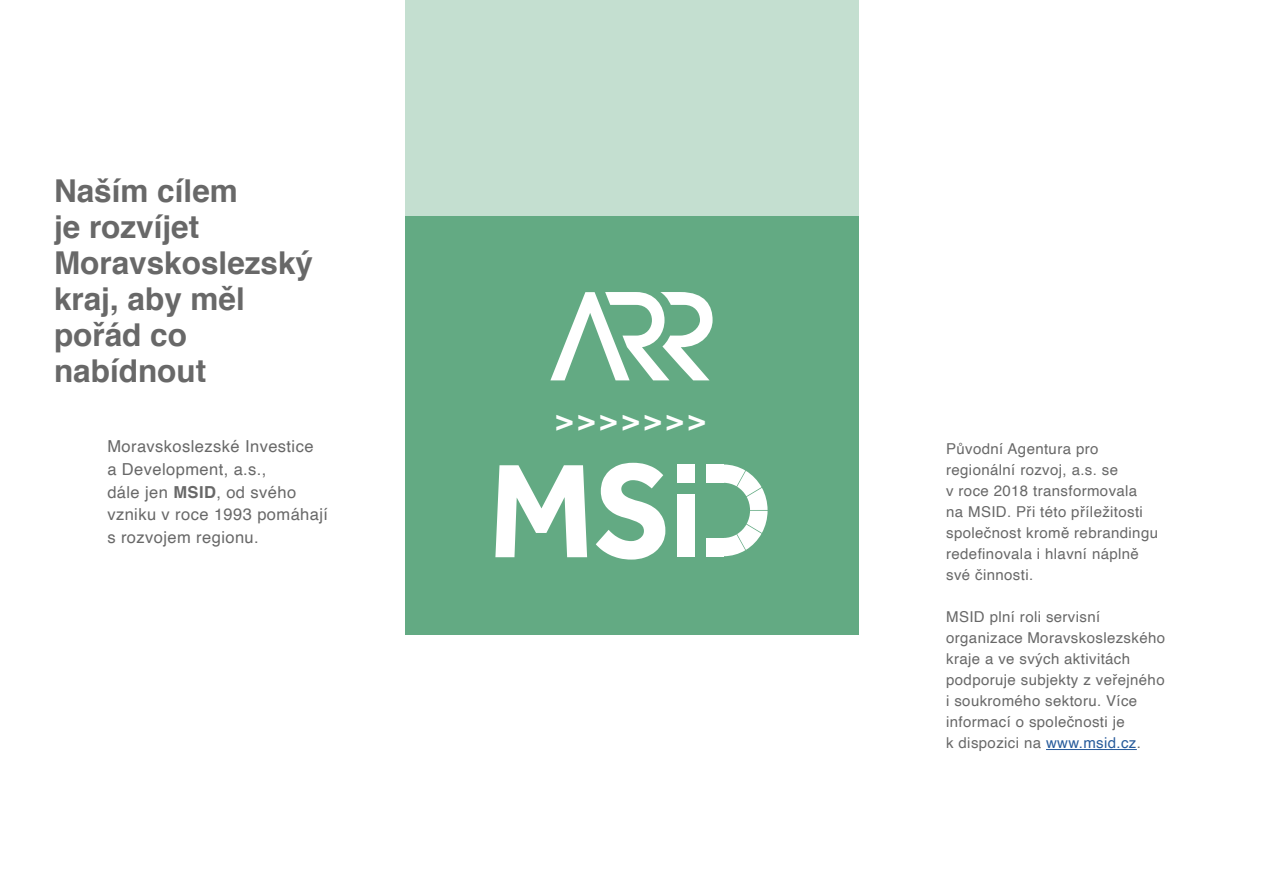
<style>
.page{position:relative;width:1263px;height:893px;background:#fff}
.page>*{position:absolute;margin:0;border:0;box-sizing:border-box;transform-origin:0 0}
.t1{font:700 31.5px/36px "Helvetica";color:#686868}
.t2{font:700 28.2px "Helvetica";color:#fff}
.t3{font:16.5px/22.5px "Helvetica";letter-spacing:.025em;color:#686868}
.t4{font:15px/21px "Helvetica";letter-spacing:.025em;color:#686868}
.s1{font-weight:700}
.s2{color:#275b9b}
</style>
<div class="page">
<div style="left:405px;top:216px;width:453px;height:419px;background:#63aa83"></div>
<div style="left:405px;top:0;width:453px;height:216px;background:#c4dfd0"></div>
<hr style="left:1046px;top:749px;width:91px;height:1px;background:#275b9b">
<svg style="left:550px;top:292px;width:162px;height:88px"></svg>
<div style="left:678px;top:464px;width:17px;height:19px;background:#fff"></div>
<svg style="left:724px;top:464px;width:43px;height:92px"></svg>
<div style="left:706px;top:464px;width:17px;height:19px;background:#fff"></div>
<div style="left:677px;top:494px;width:18px;height:62px;background:#fff"></div>
<svg style="left:495px;top:465px;width:92px;height:92px"></svg>
<svg style="left:596px;top:463px;width:69px;height:97px"></svg>
<div style="left:706px;top:538px;width:17px;height:18px;background:#fff"></div>
<h1 class="t1" style="left:54px;top:174px;width:261px">Naším cílem<br>je rozvíjet<br>Moravskoslezský kraj, aby měl pořád co nabídnout</h1>
<p class="t3" style="left:107px;top:436px;width:222px">Moravskoslezské Investice<br>a Development, a.s.,<br>dále jen <span class="s1">MSID</span>, od svého vzniku v roce 1993 pomáhají s rozvojem regionu.</p>
<h2 class="t2" style="left:556px;top:397px;width:150px">&gt;&gt;&gt;&gt;&gt;&gt;&gt;</h2>
<p class="t4" style="left:946px;top:439px;width:213px">Původní Agentura pro regionální rozvoj, a.s. se<br>v roce 2018 transformovala na MSID. Při této příležitosti společnost kromě rebrandingu redefinovala i hlavní náplně své činnosti.</p>
<p class="t4" style="left:946px;top:607px;width:220px">MSID plní roli servisní organizace Moravskoslezského kraje a ve svých aktivitách podporuje subjekty z veřejného i soukromého sektoru. Více informací o společnosti je<br>k dispozici na <span class="s2">www.msid.cz</span>.</p>
</div>
